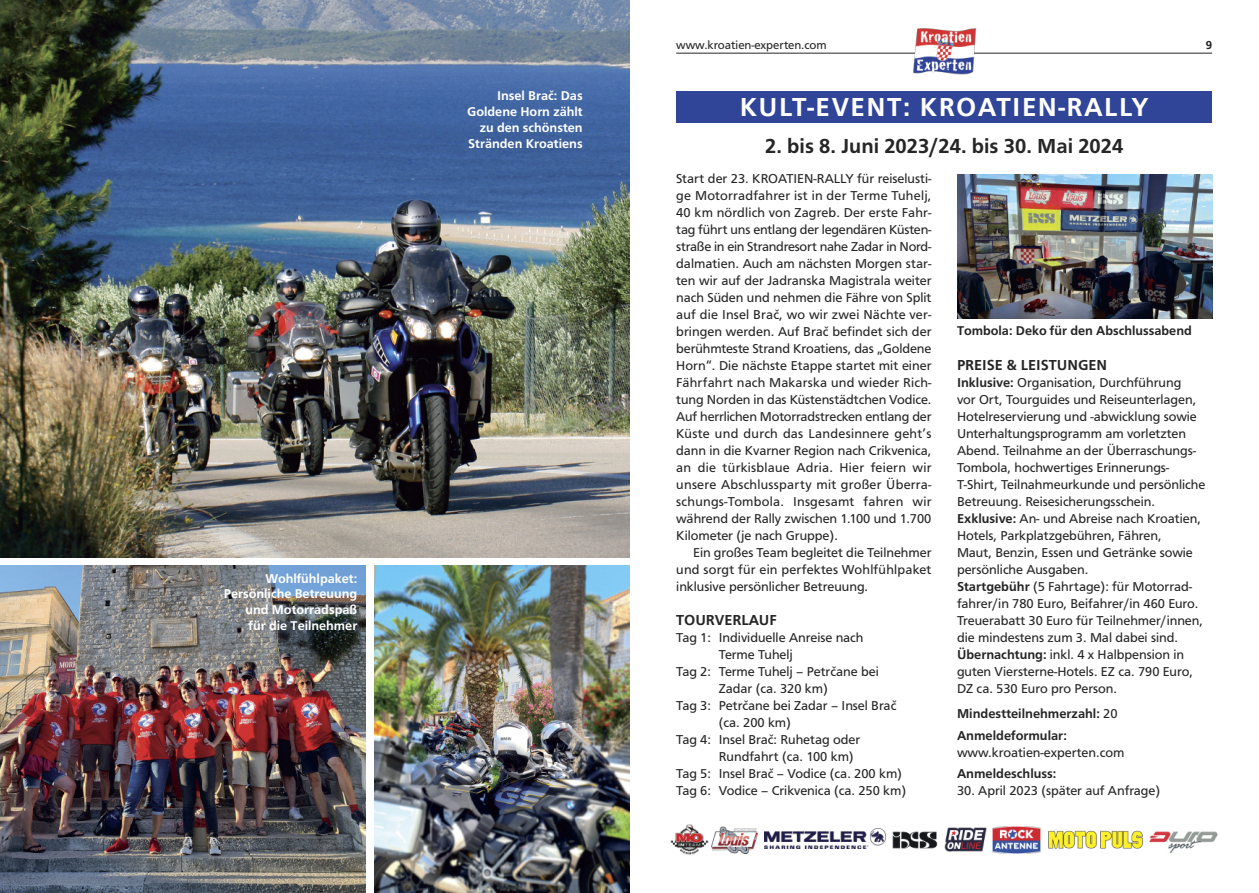
<style>
.page{position:relative;width:1259px;height:893px;background:#fff}
.page>*{position:absolute;margin:0;border:0;box-sizing:border-box;transform-origin:0 0}
.t1{font:500 27px "Front Page";letter-spacing:.05em;color:#fff}
.t2{font:500 21px "Front Page";color:#272627}
.t3{font:500 15px "Front Page";color:#272627}
.t4{font:13.35px/17px "Front Page CE Regular";color:#272627}
.t5{font:13.35px/17px "Front Page";color:#272627;text-align:justify}
.t6{font:500 13.35px/21.5px "Front Page";color:#272627}
.t7{font:13.2px/15.8px "Front Page CE Medium";color:#fff;text-align:right}
.t8{font:13.2px "Front Page CE Medium";color:#272627}
.t9{font:12px "Front Page";color:#272627}
.t10{font:500 12px "Front Page";color:#272627}
.s1{font-family:"Front Page CE Regular"}
.s2{font-family:"Front Page";font-weight:500}
.s3{font-family:"Front Page CE Regular";font-weight:400}
</style>
<div class="page">
<img style="left:0;top:0;width:629px;height:557px">
<hr style="left:676px;top:53px;width:536px;height:1px;background:#272627">
<img style="left:912px;top:27px;width:64px;height:48px">
<div style="left:676px;top:91px;width:536px;height:32px;background:#304498"></div>
<img style="left:670px;top:825px;width:39px;height:30px">
<svg style="left:721px;top:826px;width:27px;height:28px"></svg>
<img style="left:712px;top:827px;width:45px;height:26px">
<img style="left:764px;top:829px;width:121px;height:19px">
<img style="left:892px;top:831px;width:46px;height:18px">
<svg style="left:948px;top:827px;width:38px;height:1px"></svg>
<img style="left:944px;top:828px;width:42px;height:24px">
<svg style="left:997px;top:827px;width:44px;height:27px"></svg>
<img style="left:992px;top:826px;width:48px;height:27px">
<img style="left:1048px;top:830px;width:95px;height:19px">
<img style="left:1149px;top:831px;width:69px;height:22px">
<img style="left:0;top:566px;width:366px;height:327px">
<img style="left:374px;top:566px;width:255px;height:327px">
<img style="left:957px;top:174px;width:255px;height:145px">
<p class="t7" style="left:224px;top:571px;width:135px">Wohlfühlpaket:<br>Persönliche Betreuung und Motorradspaß<br>für die Teilnehmer</p>
<p class="t7" style="left:467px;top:89px;width:117px">Insel Brač: Das<br>Goldene Horn zählt zu den schönsten<br>Stränden Kroatiens</p>
<p class="t9" style="left:676px;top:40px;width:152px">www.kroatien-experten.com</p>
<p class="t10" style="left:1205px;top:40px;width:8px">9</p>
<h1 class="t1" style="left:740px;top:97px;width:410px">KULT-EVENT: KROATIEN-RALLY</h1>
<h2 class="t2" style="left:765px;top:137px;width:360px">2. bis 8. Juni 2023/24. bis 30. Mai 2024</h2>
<p class="t5" style="left:676px;top:171px;width:257px">Start der 23. KROATIEN-RALLY für reiselusti&shy;ge Motorradfahrer ist in der Terme Tuhelj, 40 km nördlich von Zagreb. Der erste Fahr&shy;tag führt uns entlang der legendären Küsten&shy;straße in ein Strandresort nahe Zadar in Nord&shy;dalmatien. Auch am nächsten Morgen star&shy;ten wir auf der Jadranska Magistrala weiter nach Süden und nehmen die Fähre von Split auf die Insel Bra<span class="s1">č</span>, wo wir zwei Nächte ver&shy;bringen werden. Auf Bra<span class="s1">č</span> befindet sich der berühmteste Strand Kroatiens, das „Goldene Horn“. Die nächste Etappe startet mit einer Fährfahrt nach Makarska und wieder Rich&shy;tung Norden in das Küstenstädtchen Vodice.<br>Auf herrlichen Motorradstrecken entlang der Küste und durch das Landesinnere geht’s dann in die Kvarner Region nach Crikvenica, an die türkisblaue Adria. Hier feiern wir unsere Abschlussparty mit großer Überra&shy;schungs-Tombola. Insgesamt fahren wir während der Rally zwischen 1.100 und 1.700<br>Kilometer (je nach Gruppe).</p>
<p class="t5" style="left:676px;top:545px;width:257px;text-indent:17px">Ein großes Team begleitet die Teilnehmer und sorgt für ein perfektes Wohlfühlpaket inklusive persönlicher Betreuung.</p>
<p class="t3" style="left:676px;top:614px;width:102px">TOURVERLAUF</p>
<p class="t4" style="left:676px;top:630px;width:189px">Tag 1: Individuelle Anreise nach</p>
<p class="t4" style="left:719px;top:647px;width:76px">Terme Tuhelj</p>
<p class="t4" style="left:676px;top:664px;width:204px">Tag 2: Terme Tuhelj – Petrčane bei</p>
<p class="t4" style="left:719px;top:681px;width:111px">Zadar (ca. 320 km)</p>
<p class="t4" style="left:676px;top:698px;width:222px">Tag 3: Petrčane bei Zadar – Insel Brač</p>
<p class="t4" style="left:719px;top:715px;width:74px">(ca. 200 km)</p>
<p class="t4" style="left:676px;top:732px;width:185px">Tag 4: Insel Brač: Ruhetag oder</p>
<p class="t4" style="left:719px;top:749px;width:136px">Rundfahrt (ca. 100 km)</p>
<p class="t4" style="left:676px;top:766px;width:227px">Tag 5: Insel Brač – Vodice (ca. 200 km)</p>
<p class="t4" style="left:676px;top:783px;width:231px">Tag 6: Vodice – Crikvenica (ca. 250 km)</p>
<p class="t8" style="left:957px;top:326px;width:236px">Tombola: Deko für den Abschlussabend</p>
<p class="t3" style="left:957px;top:359px;width:152px">PREISE &amp; LEISTUNGEN</p>
<p class="t4" style="left:957px;top:375px;width:250px"><span class="s2">Inklusive:</span> Organisation, Durchführung<br>vor Ort, Tourguides und Reiseunterlagen, Hotelreservierung und -abwicklung sowie Unterhaltungsprogramm am vorletzten Abend. Teilnahme an der Überraschungs-Tombola, hochwertiges Erinnerungs-T-Shirt, Teilnahmeurkunde und persönliche Betreuung. Reisesicherungsschein.<br><span class="s2">Exklusive:</span> An- und Abreise nach Kroatien, Hotels, Parkplatzgebühren, Fähren,<br>Maut, Benzin, Essen und Getränke sowie persönliche Ausgaben.<br><span class="s2">Startgebühr</span> (5 Fahrtage): für Motorrad&shy;fahrer/in 780 Euro, Beifahrer/in 460 Euro.<br>Treuerabatt 30 Euro für Teilnehmer/innen, die mindestens zum 3. Mal dabei sind.<br><span class="s2">Übernachtung:</span> inkl. 4 x Halbpension in guten Viersterne-Hotels. EZ ca. 790 Euro, DZ ca. 530 Euro pro Person.</p>
<p class="t6" style="left:957px;top:704px;width:162px">Mindestteilnehmerzahl: <span class="s3">20<br></span>Anmeldeformular:</p>
<p class="t4" style="left:957px;top:745px;width:169px">www.kroatien-experten.com</p>
<p class="t6" style="left:957px;top:764px;width:101px">Anmeldeschluss:</p>
<p class="t4" style="left:957px;top:783px;width:205px">30. April 2023 (später auf Anfrage)</p>
</div>
